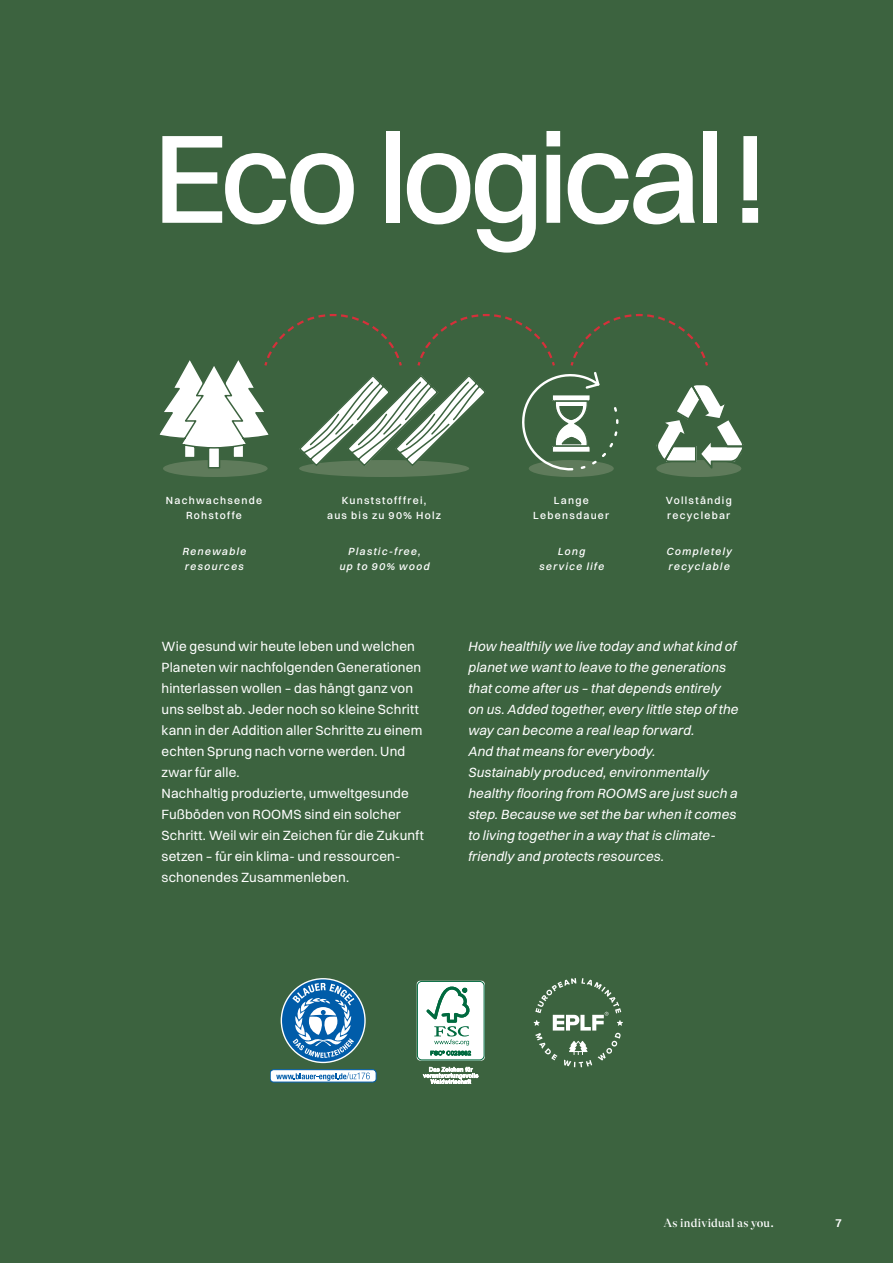
<style>
.page{position:relative;width:893px;height:1263px;background:#3c633f}
.page>*{position:absolute;margin:0;border:0;box-sizing:border-box;transform-origin:0 0}
.t1{font:500 127.5px "Switzer";letter-spacing:-.045em;color:#fff}
.t2{font:13.5px/21px "Switzer";letter-spacing:.01em;color:#fff}
.t3{font:italic 13.5px/21px "Switzer";letter-spacing:.01em;color:#fff}
.t4{font:500 12px "GT Alpina Fine";letter-spacing:.015em;color:#fff}
.t5{font:600 12px "Switzer";color:#fff}
.t6{font:500 10.5px/15px "Switzer";letter-spacing:.12em;color:#fff;text-align:center}
.t7{font:italic 500 10.5px/15px "Switzer";letter-spacing:.12em;color:#fff}
</style>
<div class="page">
<div style="left:163px;top:460px;width:105px;height:17px;background:#5f7b5b;border-radius:50%"></div>
<div style="left:529px;top:460px;width:85px;height:17px;background:#5f7b5b;border-radius:50%"></div>
<div style="left:656px;top:460px;width:85px;height:17px;background:#5f7b5b;border-radius:50%"></div>
<div style="left:299px;top:460px;width:170px;height:17px;background:#5f7b5b;border-radius:50%"></div>
<svg style="left:282px;top:979px;width:82px;height:83px"></svg>
<div style="left:270px;top:1070px;width:106px;height:12px;background:#fff;border-radius:4px"></div>
<div style="left:270px;top:1069px;width:106px;height:13px;border:1px solid #005ca9;border-radius:4px"></div>
<svg style="left:276px;top:1072px;width:94px;height:9px"></svg>
<div style="left:417px;top:981px;width:68px;height:79px;background:#fff;border-radius:3px"></div>
<div style="left:417px;top:981px;width:67px;height:79px;border:1px solid #006a3f;border-radius:4px"></div>
<svg style="left:426px;top:986px;width:43px;height:59px"></svg>
<svg style="left:431px;top:1051px;width:40px;height:4px"></svg>
<svg style="left:423px;top:1067px;width:55px;height:17px"></svg>
<svg style="left:534px;top:978px;width:89px;height:89px"></svg>
<svg style="left:159px;top:314px;width:585px;height:157px"></svg>
<hr style="left:559px;top:403px;width:25px;height:3px;background:#fff">
<h1 class="t1" style="left:153px;top:101px;width:619px">Eco logical!</h1>
<p class="t6" style="left:166px;top:492px;width:98px">Nachwachsende<br>Rohstoffe</p>
<p class="t7" style="left:182px;top:543px;width:65px">Renewable resources</p>
<p class="t6" style="left:327px;top:492px;width:115px">Kunststofffrei,<br>aus bis zu 90% Holz</p>
<p class="t7" style="left:339px;top:543px;width:92px;text-align:center">Plastic-free,<br>up to 90% wood</p>
<p class="t6" style="left:533px;top:492px;width:78px">Lange<br>Lebensdauer</p>
<p class="t7" style="left:539px;top:543px;width:67px;text-align:center">Long service life</p>
<p class="t6" style="left:666px;top:492px;width:67px;text-align:left">Vollständig recyclebar</p>
<p class="t7" style="left:666px;top:543px;width:67px">Completely recyclable</p>
<p class="t2" style="left:162px;top:636px;width:264px">Wie gesund wir heute leben und welchen Planeten wir nachfolgenden Generationen hinterlassen wollen – das hängt ganz von uns selbst ab. Jeder noch so kleine Schritt kann in der Addition aller Schritte zu einem echten Sprung nach vorne werden. Und zwar für alle.<br>Nachhaltig produzierte, umweltgesunde Fußböden von ROOMS sind ein solcher Schritt. Weil wir ein Zeichen für die Zukunft setzen – für ein klima- und ressourcen&shy;schonendes Zusammenleben.</p>
<p class="t3" style="left:468px;top:636px;width:272px">How healthily we live today and what kind of planet we want to leave to the generations that come after us – that depends entirely on us. Added together, every little step of the way can become a real leap forward.<br>And that means for everybody.<br>Sustainably produced, environmentally healthy flooring from ROOMS are just such a step. Because we set the bar when it comes to living together in a way that is climate&shy;friendly and protects resources.</p>
<p class="t4" style="left:664px;top:1216px;width:112px">As individual as you.</p>
<p class="t5" style="left:835px;top:1215px;width:8px">7</p>
</div>
